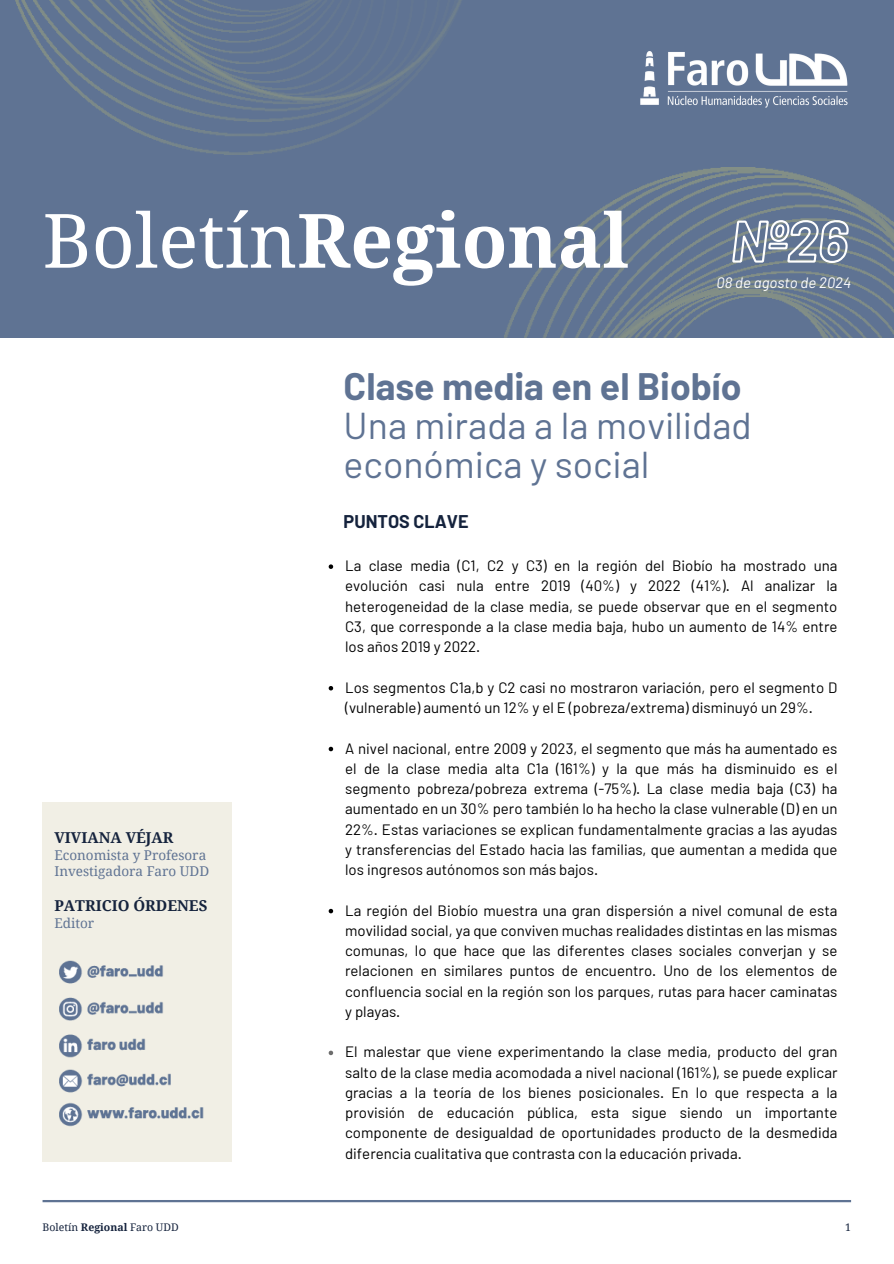
<style>
.page{position:relative;width:894px;height:1264px;background:#fff}
.page>*{position:absolute;margin:0;border:0;box-sizing:border-box;transform-origin:0 0}
.t1{font:700 75px "Noto Serif";color:#fff}
.t2{font:37.35px/39.2px "Barlow";color:#5f7393}
.t3{font:700 18px "Barlow";color:#15233d}
.t4{font:15px/20.2px "Barlow";color:#000;text-align:justify}
.t5{font:700 15px "Noto Serif";color:#15233d}
.t6{font:italic 15px "Barlow";color:#fff}
.t7{font:13.5px/16.8px "Noto Serif";color:#5f7393}
.t8{font:10.5px "Noto Serif";color:#15233d}
.s1{font-weight:400}
.s2{font-weight:700}
</style>
<div class="page">
<div style="left:0;top:0;width:893px;height:337px;background:#5f7393"></div>
<img style="left:504px;top:167px;width:389px;height:170px">
<img style="left:640px;top:51px;width:208px;height:57px">
<div style="left:43px;top:802px;width:189px;height:359px;background:#f1efe5"></div>
<hr style="left:43px;top:1199px;width:807px;height:3px;background:#5f7393">
<svg style="left:328px;top:564px;width:5px;height:5px"></svg>
<svg style="left:328px;top:686px;width:5px;height:4px"></svg>
<svg style="left:328px;top:746px;width:5px;height:5px"></svg>
<svg style="left:328px;top:908px;width:5px;height:5px"></svg>
<svg style="left:328px;top:1050px;width:5px;height:5px"></svg>
<img style="left:15px;top:0;width:446px;height:154px">
<svg style="left:731px;top:194px;width:118px;height:87px"></svg>
<img style="left:59px;top:960px;width:104px;height:24px">
<img style="left:59px;top:997px;width:145px;height:130px">
<h4 class="t1" style="left:43px;top:187px;width:587px"><span class="s1">Boletín</span>Regional</h4>
<p class="t6" style="left:716px;top:272px;width:136px">08 de agosto de 2024</p>
<h3 class="t2" style="left:343px;top:365px;width:409px"><span class="s2">Clase media en el Biobío<br></span>Una mirada a la movilidad económica y social</h3>
<p class="t5" style="left:54px;top:826px;width:120px">VIVIANA VÉJAR</p>
<p class="t7" style="left:54px;top:845px;width:156px">Economista y Profesora<br>Investigadora Faro UDD</p>
<p class="t5" style="left:54px;top:895px;width:155px">PATRICIO ÓRDENES</p>
<p class="t7" style="left:54px;top:914px;width:41px">Editor</p>
<h6 class="t3" style="left:343px;top:509px;width:126px">PUNTOS CLAVE</h6>
<p class="t4" style="left:345px;top:555px;width:493px">La clase media (C1, C2 y C3) en la región del Biobío ha mostrado una evolución casi nula entre 2019 (40%) y 2022 (41%). Al analizar la heterogeneidad de la clase media, se puede observar que en el segmento C3, que corresponde a la clase media baja, hubo un aumento de 14% entre los años 2019 y 2022.</p>
<p class="t4" style="left:345px;top:676px;width:493px">Los segmentos C1a,b y C2 casi no mostraron variación, pero el segmento D (vulnerable) aumentó un 12% y el E (pobreza/extrema) disminuyó un 29%.</p>
<h2 class="t4" style="left:345px;top:737px;width:493px">A nivel nacional, entre 2009 y 2023, el segmento que más ha aumentado es el de la clase media alta C1a (161%) y la que más ha disminuido es el segmento pobreza/pobreza extrema (-75%). La clase media baja (C3) ha aumentado en un 30% pero también lo ha hecho la clase vulnerable (D) en un 22%. Estas variaciones se explican fundamentalmente gracias a las ayudas y transferencias del Estado hacia las familias, que aumentan a medida que los ingresos autónomos son más bajos.</h2>
<h5 class="t4" style="left:345px;top:899px;width:493px">La región del Biobío muestra una gran dispersión a nivel comunal de esta movilidad social, ya que conviven muchas realidades distintas en las mismas comunas, lo que hace que las diferentes clases sociales converjan y se relacionen en similares puntos de encuentro. Uno de los elementos de confluencia social en la región son los parques, rutas para hacer caminatas y playas.</h5>
<h1 class="t4" style="left:345px;top:1041px;width:493px">El malestar que viene experimentando la clase media, producto del gran salto de la clase media acomodada a nivel nacional (161%), se puede explicar gracias a la teoría de los bienes posicionales. En lo que respecta a la provisión de educación pública, esta sigue siendo un importante componente de desigualdad de oportunidades producto de la desmedida diferencia cualitativa que contrasta con la educación privada.</h1>
<p class="t8" style="left:43px;top:1219px;width:138px">Boletín <span class="s2">Regional</span> Faro UDD</p>
<p class="t8" style="left:845px;top:1219px;width:7px">1</p>
</div>
